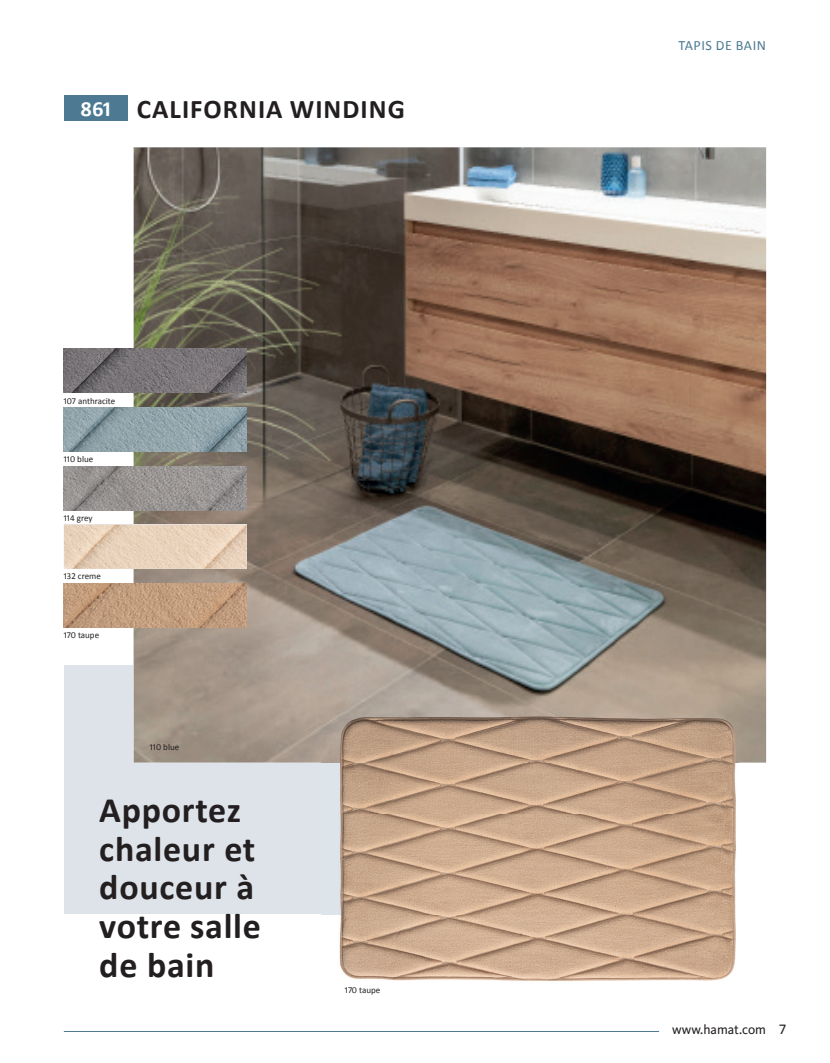
<style>
.page{position:relative;width:830px;height:1063px;background:#fff}
.page>*{position:absolute;margin:0;border:0;box-sizing:border-box;transform-origin:0 0}
.t1{font:700 36px/38.5px "Calibri";letter-spacing:.02em;color:#231f20}
.t2{font:700 27px "Calibri";letter-spacing:.04em;color:#231f20}
.t3{font:14.1px "Calibri";letter-spacing:.04em;color:#4d7a92}
.t4{font:13.5px "Kievit OT";color:#231f20}
.t5{font:9px "Calibri";color:#231f20}
.s1{font-size:21.6px;color:#fff}
.s2{font-family:"Calibri";font-size:15px}
</style>
<div class="page">
<hr style="left:64px;top:1031px;width:594px;height:1px;background:#4d7a92">
<div style="left:64px;top:666px;width:661px;height:248px;background:#dde3e9"></div>
<img style="left:134px;top:147px;width:631px;height:616px">
<div style="left:64px;top:96px;width:64px;height:25px;background:#4d7a92"></div>
<img style="left:321px;top:914px;width:313px;height:67px">
<img style="left:634px;top:903px;width:102px;height:78px">
<img style="left:725px;top:763px;width:11px;height:140px">
<img style="left:340px;top:763px;width:385px;height:151px">
<img style="left:321px;top:714px;width:417px;height:49px">
<img style="left:64px;top:349px;width:182px;height:44px">
<img style="left:64px;top:407px;width:182px;height:45px">
<img style="left:64px;top:466px;width:182px;height:44px">
<img style="left:64px;top:525px;width:182px;height:44px">
<img style="left:64px;top:583px;width:182px;height:44px">
<h2 class="t2" style="left:80px;top:90px;width:326px"><span class="s1">861</span> CALIFORNIA WINDING</h2>
<p class="t5" style="left:64px;top:394px;width:53px">107 anthracite</p>
<p class="t5" style="left:64px;top:453px;width:31px">110 blue</p>
<p class="t5" style="left:64px;top:512px;width:30px">114 grey</p>
<p class="t5" style="left:64px;top:570px;width:38px">132 creme</p>
<p class="t5" style="left:64px;top:629px;width:37px">170 taupe</p>
<p class="t5" style="left:150px;top:741px;width:31px">110 blue</p>
<h1 class="t1" style="left:99px;top:790px;width:163px">Apportez chaleur et douceur à votre salle de bain</h1>
<p class="t5" style="left:345px;top:984px;width:37px">170 taupe</p>
<h3 class="t3" style="left:678px;top:36px;width:89px">TAPIS DE BAIN</h3>
<h3 class="t4" style="left:671px;top:1022px;width:116px">www.hamat.com <span class="s2">7</span></h3>
</div>
